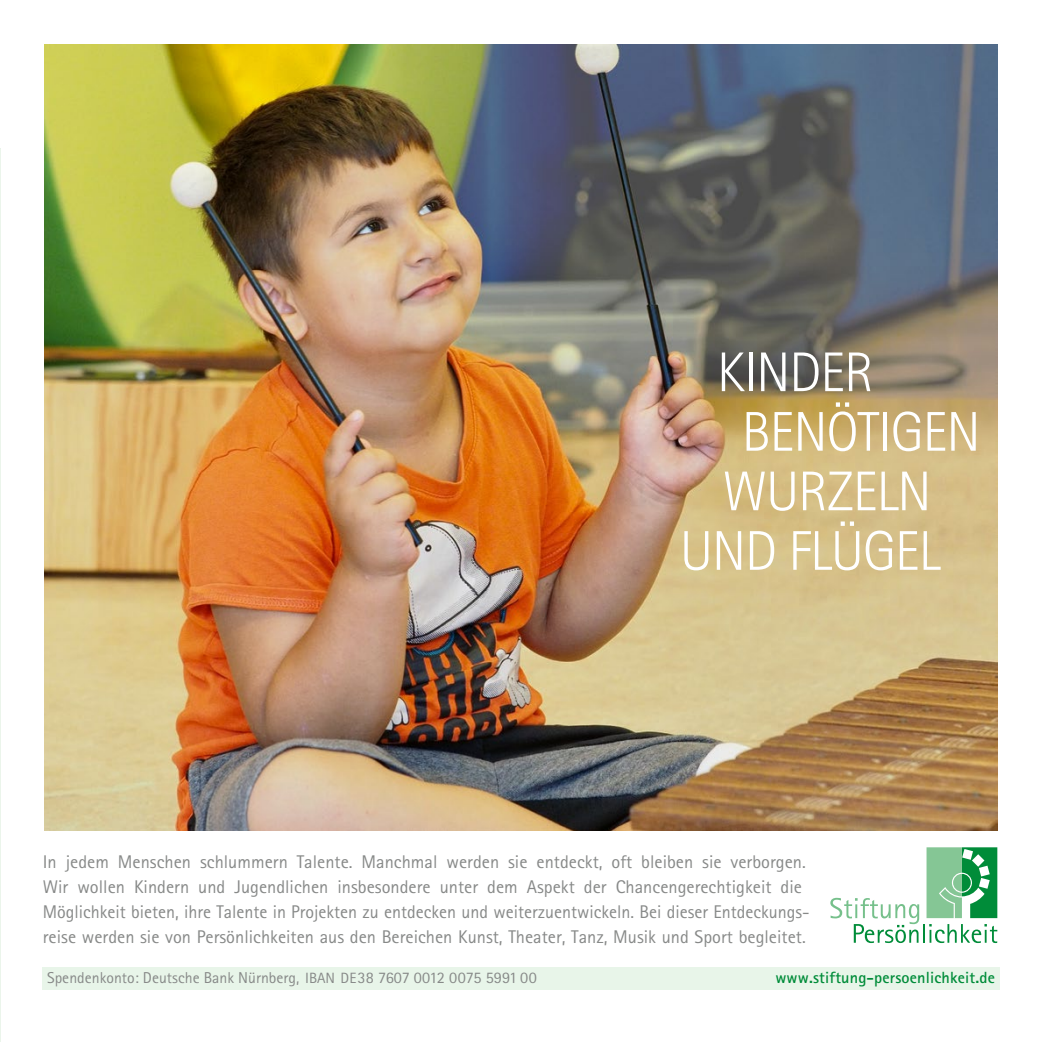
<style>
.page{position:relative;width:1042px;height:1042px;background:#fff}
.page>*{position:absolute;margin:0;border:0;box-sizing:border-box;transform-origin:0 0}
.t1{font:300 56px "Rotis Sans Serif";letter-spacing:-.02em;color:#fff}
.t2{font:18.38px/24.8px "Rotis Sans Serif";color:#878988}
.t3{font:700 16.1px "Rotis Sans Serif";letter-spacing:.01em;color:#008c39}
.t4{font:15.75px "Rotis Sans Serif";color:#878988}
.s1{font-size:14.88px}
.s2{font-size:16.1px}
</style>
<div class="page">
<svg style="left:830px;top:847px;width:167px;height:96px"></svg>
<img style="left:45px;top:45px;width:952px;height:785px">
<svg style="left:0;top:149px;width:1px;height:893px"></svg>
<div style="left:42px;top:967px;width:958px;height:22px;background:#e8f5e9"></div>
<h1 class="t1" style="left:717px;top:340px;width:159px">KINDER</h1>
<h1 class="t1" style="left:741px;top:400px;width:240px">BENÖTIGEN</h1>
<h1 class="t1" style="left:722px;top:459px;width:210px">WURZELN</h1>
<h1 class="t1" style="left:680px;top:519px;width:262px">UND FLÜGEL</h1>
<p class="t2" style="left:43px;top:849px;width:768px">In jedem Menschen schlummern Talente. Manchmal werden sie entdeckt, oft bleiben sie verborgen.<br>Wir wollen Kindern und Jugendlichen insbesondere unter dem Aspekt der Chancengerechtigkeit die Möglichkeit bieten, ihre Talente in Projekten zu entdecken und weiterzuentwickeln. Bei dieser Entdeckungs&shy;reise werden sie von Persönlichkeiten aus den Bereichen Kunst, Theater, Tanz, Musik und Sport begleitet.</p>
<p class="t4" style="left:47px;top:968px;width:491px">Spendenkonto: Deutsche Bank Nürnberg, <span class="s1">IBAN DE</span><span class="s2">38 7607 0012 0075 5991 00</span></p>
<p class="t3" style="left:775px;top:967px;width:221px">www.stiftung-persoenlichkeit.de</p>
</div>
